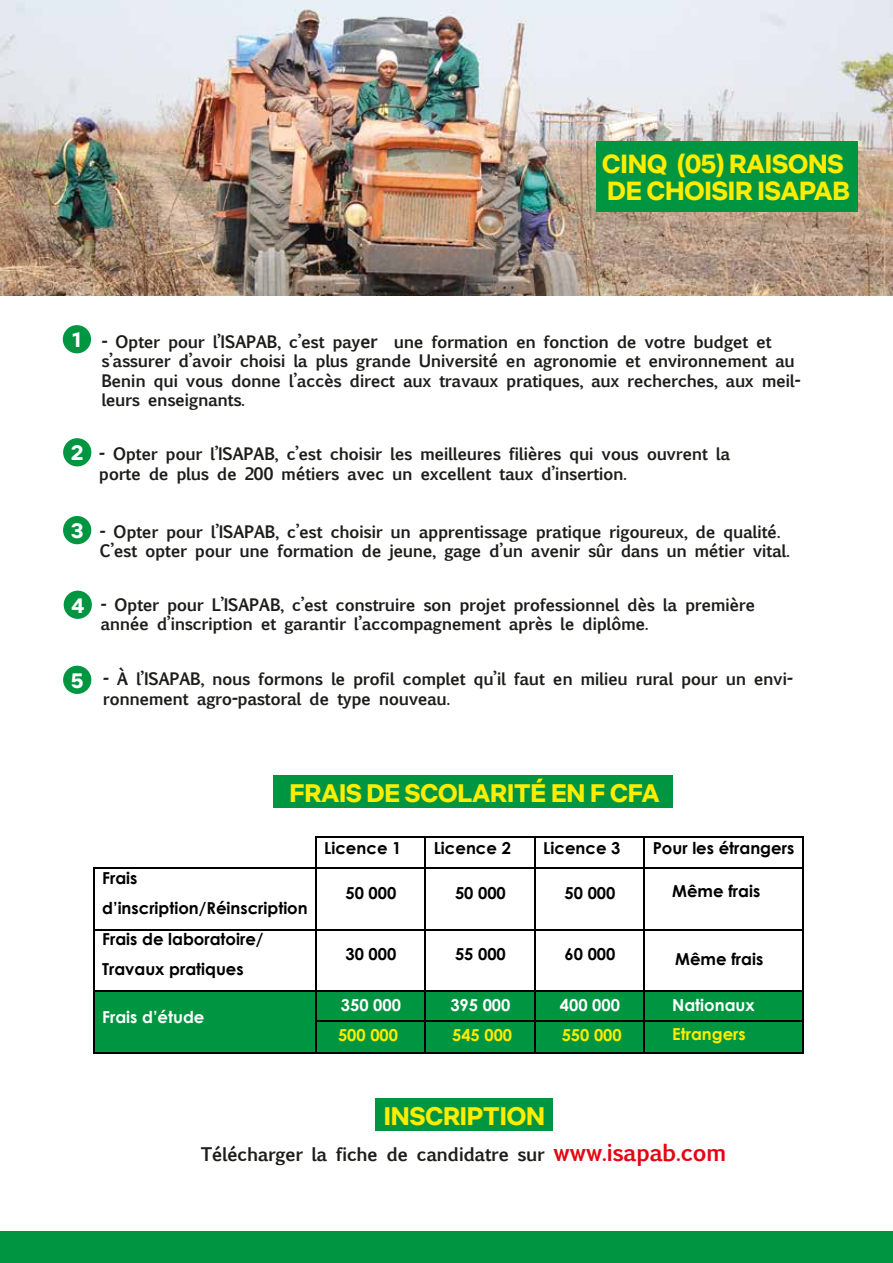
<style>
.page{position:relative;width:893px;height:1263px;background:#fff}
.page>*{position:absolute;margin:0;border:0;box-sizing:border-box;transform-origin:0 0}
.t1{font:700 26.25px/27.2px "Netflix Sans";letter-spacing:-.03em;color:#ffed00}
.t2{font:700 25.5px "Netflix Sans";letter-spacing:-.03em;color:#ffed00}
.t3{font:700 21px "Netflix Sans";color:#fff}
.t4{font:700 18px "Euphemia UCAS";letter-spacing:-.03em;color:#1d1d1b}
.t5{font:700 16.5px/19.2px "Euphemia UCAS";letter-spacing:-.03em;color:#1d1d1b}
.t6{font:700 16.5px/30px "Century Gothic";color:#000}
.t7{font:700 16.5px "Century Gothic";color:#fff}
.t8{font:700 16.5px "Century Gothic";color:#ffed00}
.s1{font-size:18px}
.s2{font-size:22.5px;color:#e30613}
</style>
<div class="page">
<div style="left:95px;top:991px;width:708px;height:62px;background:#009641"></div>
<hr style="left:803px;top:837px;width:1px;height:30px;background:#000">
<hr style="left:803px;top:869px;width:1px;height:60px;background:#000">
<hr style="left:803px;top:930px;width:1px;height:60px;background:#000">
<svg style="left:803px;top:990px;width:1px;height:32px"></svg>
<hr style="left:317px;top:836px;width:108px;height:1px;background:#000">
<hr style="left:426px;top:836px;width:108px;height:1px;background:#000">
<hr style="left:536px;top:836px;width:108px;height:1px;background:#000">
<hr style="left:645px;top:836px;width:158px;height:1px;background:#000">
<hr style="left:315px;top:837px;width:2px;height:30px;background:#000">
<hr style="left:425px;top:837px;width:1px;height:30px;background:#000">
<hr style="left:534px;top:837px;width:2px;height:30px;background:#000">
<hr style="left:644px;top:837px;width:1px;height:30px;background:#000">
<hr style="left:96px;top:867px;width:219px;height:2px;background:#000">
<hr style="left:317px;top:867px;width:108px;height:2px;background:#000">
<hr style="left:426px;top:867px;width:108px;height:2px;background:#000">
<hr style="left:536px;top:867px;width:108px;height:2px;background:#000">
<hr style="left:645px;top:867px;width:158px;height:2px;background:#000">
<hr style="left:93px;top:869px;width:2px;height:60px;background:#000">
<hr style="left:315px;top:869px;width:2px;height:60px;background:#000">
<hr style="left:425px;top:869px;width:1px;height:60px;background:#000">
<hr style="left:534px;top:869px;width:2px;height:60px;background:#000">
<hr style="left:644px;top:869px;width:1px;height:60px;background:#000">
<hr style="left:95px;top:929px;width:220px;height:1px;background:#000">
<hr style="left:317px;top:929px;width:108px;height:1px;background:#000">
<hr style="left:426px;top:929px;width:108px;height:1px;background:#000">
<hr style="left:536px;top:929px;width:108px;height:1px;background:#000">
<hr style="left:645px;top:929px;width:158px;height:1px;background:#000">
<hr style="left:93px;top:930px;width:2px;height:60px;background:#000">
<hr style="left:315px;top:930px;width:2px;height:60px;background:#000">
<hr style="left:425px;top:930px;width:1px;height:60px;background:#000">
<hr style="left:534px;top:930px;width:2px;height:60px;background:#000">
<hr style="left:644px;top:930px;width:1px;height:60px;background:#000">
<hr style="left:95px;top:990px;width:220px;height:2px;background:#000">
<hr style="left:317px;top:990px;width:108px;height:2px;background:#000">
<hr style="left:426px;top:990px;width:108px;height:2px;background:#000">
<hr style="left:536px;top:990px;width:108px;height:2px;background:#000">
<hr style="left:645px;top:990px;width:158px;height:2px;background:#000">
<hr style="left:93px;top:992px;width:2px;height:28px;background:#000">
<hr style="left:315px;top:992px;width:2px;height:28px;background:#000">
<hr style="left:534px;top:992px;width:2px;height:28px;background:#000">
<hr style="left:317px;top:1020px;width:108px;height:2px;background:#000">
<svg style="left:425px;top:990px;width:1px;height:32px"></svg>
<hr style="left:426px;top:1020px;width:108px;height:2px;background:#000">
<hr style="left:536px;top:1020px;width:108px;height:2px;background:#000">
<svg style="left:644px;top:990px;width:1px;height:32px"></svg>
<hr style="left:645px;top:1020px;width:158px;height:2px;background:#000">
<hr style="left:93px;top:1022px;width:2px;height:30px;background:#000">
<hr style="left:95px;top:1052px;width:220px;height:1px;background:#000">
<hr style="left:315px;top:1022px;width:2px;height:30px;background:#000">
<hr style="left:317px;top:1052px;width:108px;height:1px;background:#000">
<hr style="left:425px;top:1022px;width:1px;height:30px;background:#000">
<hr style="left:426px;top:1052px;width:108px;height:1px;background:#000">
<hr style="left:534px;top:1022px;width:2px;height:30px;background:#000">
<hr style="left:536px;top:1052px;width:108px;height:1px;background:#000">
<hr style="left:644px;top:1022px;width:1px;height:30px;background:#000">
<hr style="left:645px;top:1052px;width:158px;height:1px;background:#000">
<hr style="left:803px;top:1022px;width:1px;height:30px;background:#000">
<div style="left:274px;top:776px;width:399px;height:32px;background:#009641"></div>
<div style="left:63px;top:325px;width:28px;height:28px;background:#009641;border-radius:50%"></div>
<div style="left:63px;top:438px;width:28px;height:28px;background:#009641;border-radius:50%"></div>
<div style="left:63px;top:516px;width:28px;height:28px;background:#009641;border-radius:50%"></div>
<div style="left:64px;top:591px;width:28px;height:28px;background:#009641;border-radius:50%"></div>
<div style="left:63px;top:666px;width:28px;height:28px;background:#009641;border-radius:50%"></div>
<img style="left:0;top:0;width:893px;height:296px">
<div style="left:596px;top:141px;width:262px;height:70px;background:#009641"></div>
<div style="left:0;top:1231px;width:893px;height:31px;background:#009641"></div>
<div style="left:375px;top:1098px;width:178px;height:33px;background:#009641"></div>
<h1 class="t1" style="left:602px;top:150px;width:250px">CINQ (05) RAISONS<br>DE CHOISIR ISAPAB</h1>
<p class="t3" style="left:71px;top:325px;width:14px">1</p>
<p class="t3" style="left:71px;top:438px;width:14px">2</p>
<p class="t5" style="left:101px;top:332px;width:701px">- Opter pour l’ISAPAB, c’est pay<span class="s1">er</span> une formation en fonction de votre budget et s’assurer d’avoir choisi la plus grande Université en agronomie et environnement au Benin qui vous donne l’accès direct aux travaux pratiques, aux recherches, aux meil&shy;leurs enseignants.</p>
<p class="t5" style="left:99px;top:444px;width:633px">- Opter pour l’ISAPAB, c’est choisir les meilleures filières qui vous ouvrent la porte de plus de 200 métiers avec un excellent taux d’insertion.</p>
<p class="t3" style="left:71px;top:516px;width:14px">3</p>
<p class="t5" style="left:99px;top:522px;width:692px">- Opter pour l’ISAPAB, c’est choisir un apprentissage pratique rigoureux, de qualité.<br>C’est opter pour une formation de jeune, gage d’un avenir sûr dans un métier vital.</p>
<p class="t3" style="left:71px;top:591px;width:14px">4</p>
<p class="t5" style="left:100px;top:594px;width:657px">- Opter pour L’ISAPAB, c’est construire son projet professionnel dès la première année d’inscription et garantir l’accompagnement après le diplôme.</p>
<p class="t3" style="left:71px;top:666px;width:14px">5</p>
<p class="t5" style="left:103px;top:669px;width:692px">- À l’ISAPAB, nous formons le profil complet qu’il faut en milieu rural pour un envi&shy;ronnement agro-pastoral de type nouveau.</p>
<h2 class="t2" style="left:289px;top:776px;width:372px">FRAIS DE SCOLARITÉ EN F CFA</h2>
<p class="t6" style="left:102px;top:862px;width:207px">Frais d’inscription/Réinscription</p>
<p class="t6" style="left:102px;top:924px;width:163px">Frais de laboratoire/<br>Travaux pratiques</p>
<p class="t7" style="left:102px;top:1005px;width:104px">Frais d’étude</p>
<p class="t6" style="left:324px;top:832px;width:79px">Licence 1</p>
<p class="t6" style="left:434px;top:832px;width:79px">Licence 2</p>
<p class="t6" style="left:543px;top:832px;width:79px">Licence 3</p>
<p class="t6" style="left:653px;top:832px;width:143px">Pour les étrangers</p>
<p class="t6" style="left:345px;top:877px;width:52px">50 000</p>
<p class="t6" style="left:455px;top:877px;width:52px">50 000</p>
<p class="t6" style="left:565px;top:877px;width:52px">50 000</p>
<p class="t6" style="left:672px;top:876px;width:90px">Même frais</p>
<p class="t6" style="left:345px;top:939px;width:52px">30 000</p>
<p class="t6" style="left:455px;top:939px;width:52px">55 000</p>
<p class="t6" style="left:565px;top:939px;width:52px">60 000</p>
<p class="t6" style="left:675px;top:943px;width:90px">Même frais</p>
<p class="t7" style="left:341px;top:993px;width:62px">350 000</p>
<p class="t7" style="left:450px;top:993px;width:62px">395 000</p>
<p class="t7" style="left:560px;top:993px;width:62px">400 000</p>
<p class="t7" style="left:672px;top:993px;width:84px">Nationaux</p>
<p class="t8" style="left:338px;top:1023px;width:62px">500 000</p>
<p class="t8" style="left:452px;top:1023px;width:62px">545 000</p>
<p class="t8" style="left:562px;top:1023px;width:62px">550 000</p>
<p class="t8" style="left:672px;top:1021px;width:75px">Etrangers</p>
<h2 class="t2" style="left:384px;top:1098px;width:163px">INSCRIPTION</h2>
<p class="t4" style="left:201px;top:1140px;width:527px">Télécharger la fiche de candidatre sur <span class="s2">www.isapab.com</span></p>
</div>
